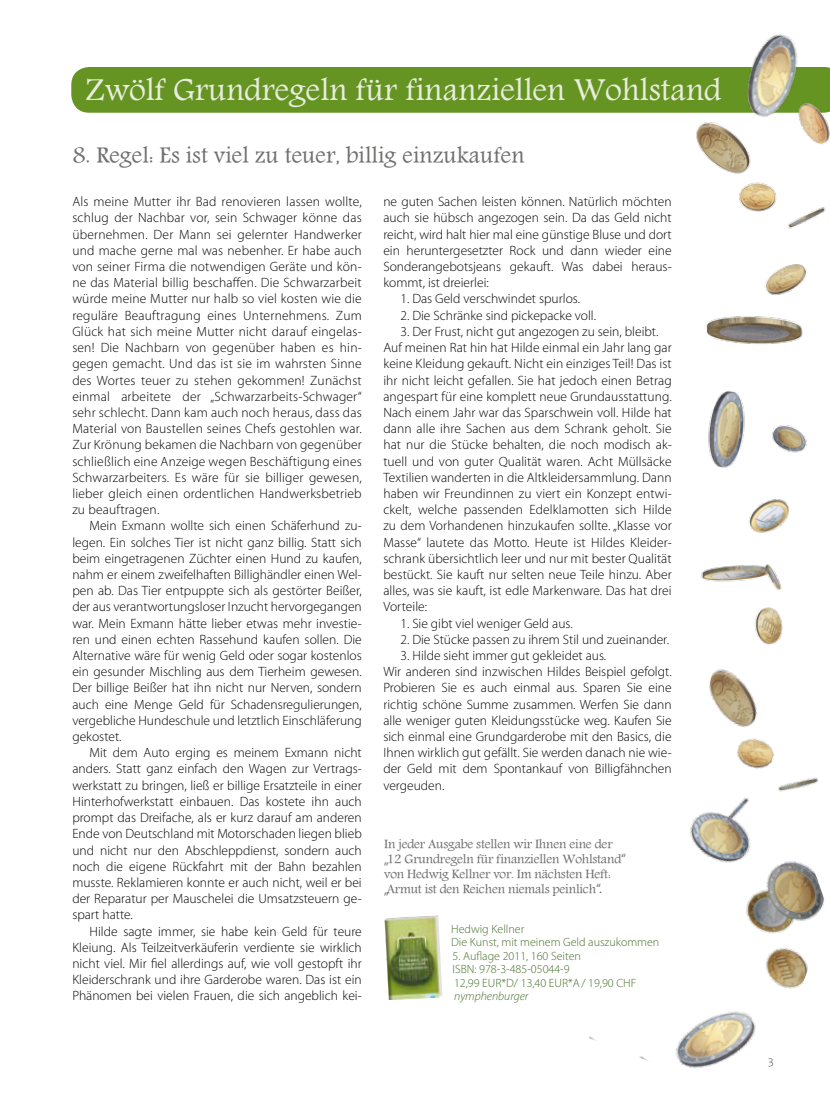
<style>
.page{position:relative;width:830px;height:1106px;background:#fff}
.page>*{position:absolute;margin:0;border:0;box-sizing:border-box;transform-origin:0 0}
.t1{font:33px "Andalus";color:#e8eddd}
.t2{font:24px "Andalus";color:#6f6f6e}
.t3{font:300 13.5px/16.2px "Myriad Pro";letter-spacing:.005em;color:#000;text-align:justify}
.t4{font:13.5px/15px "Andalus";letter-spacing:-.015em;color:#6f6f6e}
.t5{font:300 13.5px "Myriad Pro";color:#565656}
.t6{font:300 12px/13.5px "Myriad Pro";color:#466e2b}
.t7{font:italic 300 12px "Myriad Pro";color:#466e2b}
.s1{font-family:"Myriad Pro"}
</style>
<div class="page">
<img style="left:696px;top:128px;width:106px;height:99px">
<img style="left:708px;top:391px;width:99px;height:142px">
<img style="left:589px;top:823px;width:236px;height:245px">
<img style="left:701px;top:564px;width:81px;height:70px">
<img style="left:705px;top:227px;width:102px;height:117px">
<img style="left:384px;top:915px;width:58px;height:85px">
<div style="left:71px;top:67px;width:626px;height:46px;background:#669423"></div>
<img style="left:692px;top:634px;width:127px;height:189px">
<img style="left:697px;top:34px;width:132px;height:94px">
<img style="left:760px;top:78px;width:69px;height:145px">
<h1 class="t1" style="left:85px;top:65px;width:637px">Zwölf Grundregeln für finanziellen Wohlstand</h1>
<h2 class="t2" style="left:72px;top:137px;width:453px">8. Regel: Es ist viel zu teuer, billig einzukaufen</h2>
<p class="t3" style="left:72px;top:193px;width:291px">Als meine Mutter ihr Bad renovieren lassen wollte, schlug der Nachbar vor, sein Schwager könne das übernehmen. Der Mann sei gelernter Handwerker und mache gerne mal was nebenher. Er habe auch von seiner Firma die notwendigen Geräte und kön&shy;ne das Material billig beschaffen. Die Schwarzarbeit würde meine Mutter nur halb so viel kosten wie die reguläre Beauftragung eines Unternehmens. Zum Glück hat sich meine Mutter nicht darauf eingelas&shy;sen! Die Nachbarn von gegenüber haben es hin&shy;gegen gemacht. Und das ist sie im wahrsten Sinne des Wortes teuer zu stehen gekommen! Zunächst einmal arbeitete der „Schwarzarbeits-Schwager“ sehr schlecht. Dann kam auch noch heraus, dass das Material von Baustellen seines Chefs gestohlen war.<br>Zur Krönung bekamen die Nachbarn von gegenüber schließlich eine Anzeige wegen Beschäftigung eines Schwarzarbeiters. Es wäre für sie billiger gewesen, lieber gleich einen ordentlichen Handwerksbetrieb zu beauftragen.</p>
<p class="t3" style="left:72px;top:517px;width:291px;text-indent:17px">Mein Exmann wollte sich einen Schäferhund zu&shy;legen. Ein solches Tier ist nicht ganz billig. Statt sich beim eingetragenen Züchter einen Hund zu kaufen, nahm er einem zweifelhaften Billighändler einen Wel&shy;pen ab. Das Tier entpuppte sich als gestörter Beißer, der aus verantwortungsloser Inzucht hervorgegangen war. Mein Exmann hätte lieber etwas mehr investie&shy;ren und einen echten Rassehund kaufen sollen. Die Alternative wäre für wenig Geld oder sogar kostenlos ein gesunder Mischling aus dem Tierheim gewesen.<br>Der billige Beißer hat ihn nicht nur Nerven, sondern auch eine Menge Geld für Schadensregulierungen, vergebliche Hundeschule und letztlich Einschläferung gekostet.</p>
<p class="t3" style="left:72px;top:744px;width:291px;text-indent:17px">Mit dem Auto erging es meinem Exmann nicht anders. Statt ganz einfach den Wagen zur Vertrags&shy;werkstatt zu bringen, ließ er billige Ersatzteile in einer Hinterhofwerkstatt einbauen. Das kostete ihn auch prompt das Dreifache, als er kurz darauf am anderen Ende von Deutschland mit Motorschaden liegen blieb und nicht nur den Abschleppdienst, sondern auch noch die eigene Rückfahrt mit der Bahn bezahlen musste. Reklamieren konnte er auch nicht, weil er bei der Reparatur per Mauschelei die Umsatzsteuern ge&shy;spart hatte.</p>
<p class="t3" style="left:72px;top:922px;width:291px;text-indent:17px">Hilde sagte immer, sie habe kein Geld für teure Kleiung. Als Teilzeitverkäuferin verdiente sie wirklich nicht viel. Mir fiel allerdings auf, wie voll gestopft ihr Kleiderschrank und ihre Garderobe waren. Das ist ein Phänomen bei vielen Frauen, die sich angeblich kei-</p>
<p class="t3" style="left:383px;top:193px;width:290px">ne guten Sachen leisten können. Natürlich möchten auch sie hübsch angezogen sein. Da das Geld nicht reicht, wird halt hier mal eine günstige Bluse und dort ein heruntergesetzter Rock und dann wieder eine Sonderangebotsjeans gekauft. Was dabei heraus&shy;kommt, ist dreierlei:</p>
<p class="t3" style="left:400px;top:291px;width:181px">1. Das Geld verschwindet spurlos.</p>
<p class="t3" style="left:400px;top:307px;width:197px">2. Die Schränke sind pickepacke voll.</p>
<p class="t3" style="left:383px;top:323px;width:290px;text-align:left;text-indent:17px">3. Der Frust, nicht gut angezogen zu sein, bleibt.<br>Auf meinen Rat hin hat Hilde einmal ein Jahr lang gar keine Kleidung gekauft. Nicht ein einziges Teil! Das ist ihr nicht leicht gefallen. Sie hat jedoch einen Betrag angespart für eine komplett neue Grundausstattung.<br>Nach einem Jahr war das Sparschwein voll. Hilde hat dann alle ihre Sachen aus dem Schrank geholt. Sie hat nur die Stücke behalten, die noch modisch ak&shy;tuell und von guter Qualität waren. Acht Müllsäcke Textilien wanderten in die Altkleidersammlung. Dann haben wir Freundinnen zu viert ein Konzept entwi&shy;ckelt, welche passenden Edelklamotten sich Hilde zu dem Vorhandenen hinzukaufen sollte. „Klasse vor Masse“ lautete das Motto. Heute ist Hildes Kleider&shy;schrank übersichtlich leer und nur mit bester Qualität bestückt. Sie kauft nur selten neue Teile hinzu. Aber alles, was sie kauft, ist edle Markenware. Das hat drei Vorteile:</p>
<p class="t3" style="left:400px;top:615px;width:174px">1. Sie gibt viel weniger Geld aus.</p>
<p class="t3" style="left:400px;top:631px;width:270px">2. Die Stücke passen zu ihrem Stil und zueinander.</p>
<p class="t3" style="left:383px;top:647px;width:290px;text-align:left;text-indent:17px">3. Hilde sieht immer gut gekleidet aus.<br>Wir anderen sind inzwischen Hildes Beispiel gefolgt.<br>Probieren Sie es auch einmal aus. Sparen Sie eine richtig schöne Summe zusammen. Werfen Sie dann alle weniger guten Kleidungsstücke weg. Kaufen Sie sich einmal eine Grundgarderobe mit den Basics, die Ihnen wirklich gut gefällt. Sie werden danach nie wie&shy;der Geld mit dem Spontankauf von Billigfähnchen vergeuden.</p>
<p class="t4" style="left:384px;top:837px;width:243px">In jeder Ausgabe stellen wir Ihnen eine der <span class="s1">„</span>12 Grundregeln für finanziellen Wohlstand<span class="s1">“ </span>von Hedwig Kellner vor. Im nächsten Heft: <span class="s1">„</span>Armut ist den Reichen niemals peinlich<span class="s1">“.</span></p>
<p class="t6" style="left:451px;top:921px;width:210px">Hedwig Kellner<br>Die Kunst, mit meinem Geld auszukommen</p>
<p class="t6" style="left:452px;top:948px;width:185px">5. Auflage 2011, 160 Seiten<br>ISBN: 978-3-485-05044-9<br>12,99 EUR*D/ 13,40 EUR*A/ 19,90 CHF</p>
<p class="t7" style="left:454px;top:988px;width:76px">nymphenburger</p>
<p class="t5" style="left:767px;top:1052px;width:7px">3</p>
</div>
